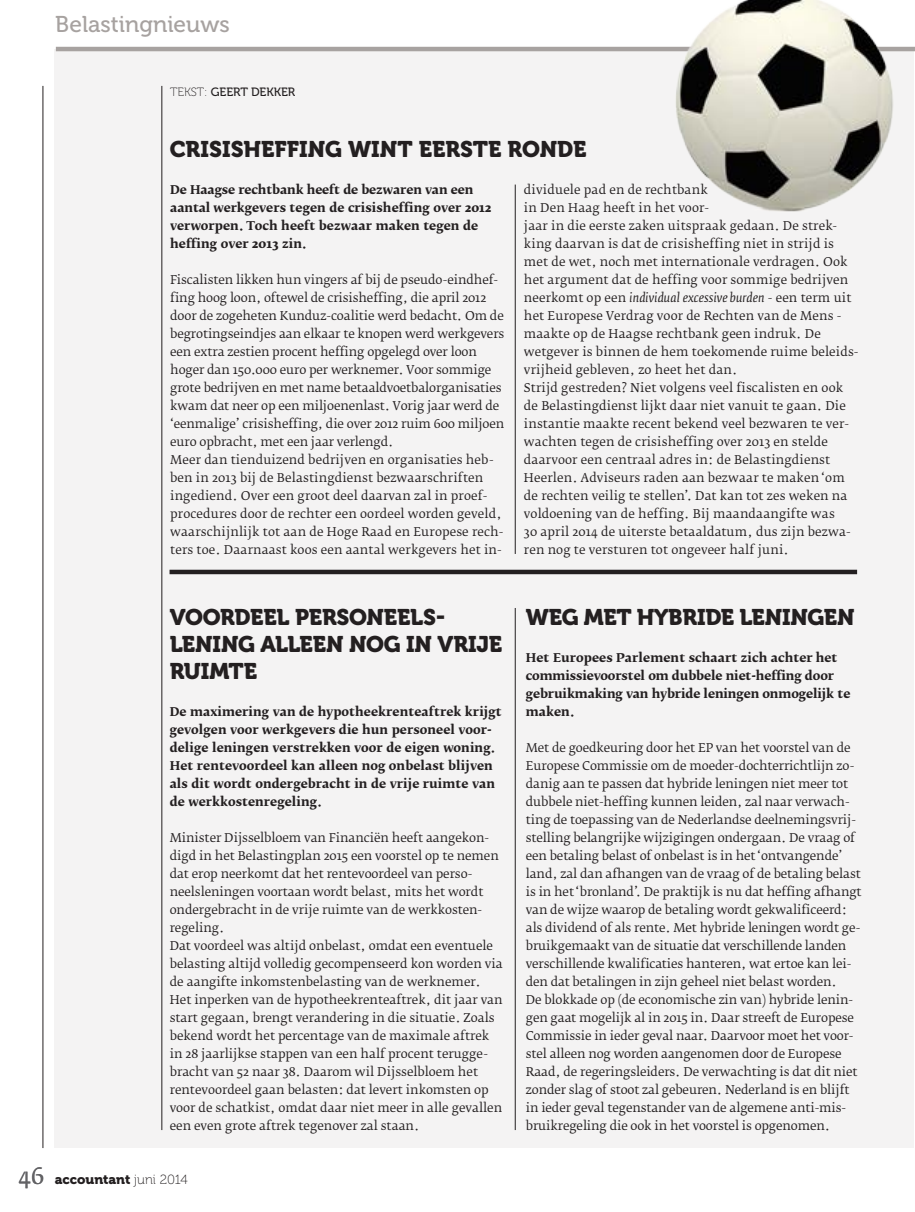
<style>
.page{position:relative;width:915px;height:1212px;background:#fff}
.page>*{position:absolute;margin:0;border:0;box-sizing:border-box;transform-origin:0 0}
.t1{font:22.8px "Museo 500";color:#a7a2a0}
.t2{font:22.5px/27px "Museo 900";letter-spacing:-.01em;color:#231f20}
.t3{font:22.5px "Fedra Serif B Std";color:#636366}
.t4{font:13.2px "Museo 900";color:#231f20}
.t5{font:12px/18px "Fedra Serif B Std";letter-spacing:-.005em;color:#231f20}
.t6{font:700 12px/18px "Fedra Serif B Std";letter-spacing:.005em;color:#231f20}
.t7{font:12px "Museo 500";color:#231f20}
.s1{font-family:"Museo 100"}
.s2{font-style:italic}
</style>
<div class="page">
<div style="left:54px;top:49px;width:859px;height:1098px;background:#f4f3f3"></div>
<hr style="left:56px;top:47px;width:858px;height:4px;background:#a7a2a0">
<hr style="left:514px;top:185px;width:1px;height:369px;background:#231f20">
<hr style="left:514px;top:608px;width:1px;height:522px;background:#231f20">
<hr style="left:43px;top:86px;width:1px;height:1062px;background:#231f20">
<hr style="left:161px;top:86px;width:1px;height:1044px;background:#231f20">
<hr style="left:169px;top:570px;width:687px;height:4px;background:#231f20">
<img style="left:661px;top:0;width:253px;height:231px">
<h1 class="t1" style="left:55px;top:12px;width:176px">Belastingnieuws</h1>
<p class="t7" style="left:170px;top:85px;width:127px"><span class="s1">TEKST:</span> GEERT DEKKER</p>
<h2 class="t2" style="left:170px;top:136px;width:418px">CRISISHEFFING WINT EERSTE RONDE</h2>
<p class="t6" style="left:170px;top:181px;width:323px">De Haagse rechtbank heeft de bezwaren van een aantal werkgevers tegen de crisisheffing over 2012 verworpen. Toch heeft bezwaar maken tegen de heffing over 2013 zin.</p>
<p class="t5" style="left:170px;top:271px;width:335px">Fiscalisten likken hun vingers af bij de pseudo-eindhef&shy;fing hoog loon, oftewel de crisisheffing, die april 2012 door de zogeheten Kunduz-coalitie werd bedacht. Om de begrotingseindjes aan elkaar te knopen werd werkgevers een extra zestien procent heffing opgelegd over loon hoger dan 150.000 euro per werknemer. Voor sommige grote bedrijven en met name betaaldvoetbalorganisaties kwam dat neer op een miljoenenlast. Vorig jaar werd de ‘eenmalige’ crisisheffing, die over 2012 ruim 600 miljoen euro opbracht, met een jaar verlengd.<br>Meer dan tienduizend bedrijven en organisaties heb&shy;ben in 2013 bij de Belastingdienst bezwaarschriften ingediend. Over een groot deel daarvan zal in proef&shy;procedures door de rechter een oordeel worden geveld, waarschijnlijk tot aan de Hoge Raad en Europese rech&shy;ters toe. Daarnaast koos een aantal werkgevers het in-</p>
<p class="t5" style="left:523px;top:181px;width:336px">dividuele pad en de rechtbank<br>in Den Haag heeft in het voor-<br>jaar in die eerste zaken uitspraak gedaan. De strek&shy;king daarvan is dat de crisisheffing niet in strijd is met de wet, noch met internationale verdragen. Ook het argument dat de heffing voor sommige bedrijven neerkomt op een <span class="s2">individual excessive burden</span> - een term uit het Europese Verdrag voor de Rechten van de Mens - maakte op de Haagse rechtbank geen indruk. De wetgever is binnen de hem toekomende ruime beleids&shy;vrijheid gebleven, zo heet het dan.<br>Strijd gestreden? Niet volgens veel fiscalisten en ook de Belastingdienst lijkt daar niet vanuit te gaan. Die instantie maakte recent bekend veel bezwaren te ver&shy;wachten tegen de crisisheffing over 2013 en stelde daarvoor een centraal adres in: de Belastingdienst Heerlen. Adviseurs raden aan bezwaar te maken ‘om de rechten veilig te stellen’. Dat kan tot zes weken na voldoening van de heffing. Bij maandaangifte was<br>30 april 2014 de uiterste betaaldatum, dus zijn bezwa&shy;ren nog te versturen tot ongeveer half juni.</p>
<h2 class="t2" style="left:170px;top:604px;width:334px">VOORDEEL PERSONEELS-<br>LENING ALLEEN NOG IN VRIJE<br>RUIMTE</h2>
<p class="t6" style="left:170px;top:703px;width:333px">De maximering van de hypotheekrenteaftrek krijgt gevolgen voor werkgevers die hun personeel voor&shy;delige leningen verstrekken voor de eigen woning.<br>Het rentevoordeel kan alleen nog onbelast blijven als dit wordt ondergebracht in de vrije ruimte van de werkkostenregeling.</p>
<p class="t5" style="left:170px;top:829px;width:334px">Minister Dijsselbloem van Financiën heeft aangekon&shy;digd in het Belastingplan 2015 een voorstel op te nemen dat erop neerkomt dat het rentevoordeel van perso&shy;neelsleningen voortaan wordt belast, mits het wordt ondergebracht in de vrije ruimte van de werkkosten&shy;regeling.<br>Dat voordeel was altijd onbelast, omdat een eventuele belasting altijd volledig gecompenseerd kon worden via de aangifte inkomstenbelasting van de werknemer.<br>Het inperken van de hypotheekrenteaftrek, dit jaar van start gegaan, brengt verandering in die situatie. Zoals bekend wordt het percentage van de maximale aftrek in 28 jaarlijkse stappen van een half procent terugge&shy;bracht van 52 naar 38. Daarom wil Dijsselbloem het rentevoordeel gaan belasten: dat levert inkomsten op voor de schatkist, omdat daar niet meer in alle gevallen een even grote aftrek tegenover zal staan.</p>
<h2 class="t3" style="left:19px;top:1163px;width:27px">46</h2>
<p class="t4" style="left:55px;top:1172px;width:134px">accountant <span class="s1">juni 2014</span></p>
<h2 class="t2" style="left:525px;top:604px;width:330px">WEG MET HYBRIDE LENINGEN</h2>
<p class="t6" style="left:525px;top:649px;width:326px">Het Europees Parlement schaart zich achter het commissievoorstel om dubbele niet-heffing door gebruikmaking van hybride leningen onmogelijk te maken.</p>
<p class="t5" style="left:525px;top:739px;width:337px">Met de goedkeuring door het EP van het voorstel van de Europese Commissie om de moeder-dochterrichtlijn zo&shy;danig aan te passen dat hybride leningen niet meer tot dubbele niet-heffing kunnen leiden, zal naar verwach&shy;ting de toepassing van de Nederlandse deelnemingsvrij&shy;stelling belangrijke wijzigingen ondergaan. De vraag of een betaling belast of onbelast is in het ‘ontvangende’ land, zal dan afhangen van de vraag of de betaling belast is in het ‘bronland’. De praktijk is nu dat heffing afhangt van de wijze waarop de betaling wordt gekwalificeerd: als dividend of als rente. Met hybride leningen wordt ge&shy;bruikgemaakt van de situatie dat verschillende landen verschillende kwalificaties hanteren, wat ertoe kan lei&shy;den dat betalingen in zijn geheel niet belast worden.<br>De blokkade op (de economische zin van) hybride lenin&shy;gen gaat mogelijk al in 2015 in. Daar streeft de Europese Commissie in ieder geval naar. Daarvoor moet het voor&shy;stel alleen nog worden aangenomen door de Europese Raad, de regeringsleiders. De verwachting is dat dit niet zonder slag of stoot zal gebeuren. Nederland is en blijft in ieder geval tegenstander van de algemene anti-mis&shy;bruikregeling die ook in het voorstel is opgenomen.</p>
</div>
